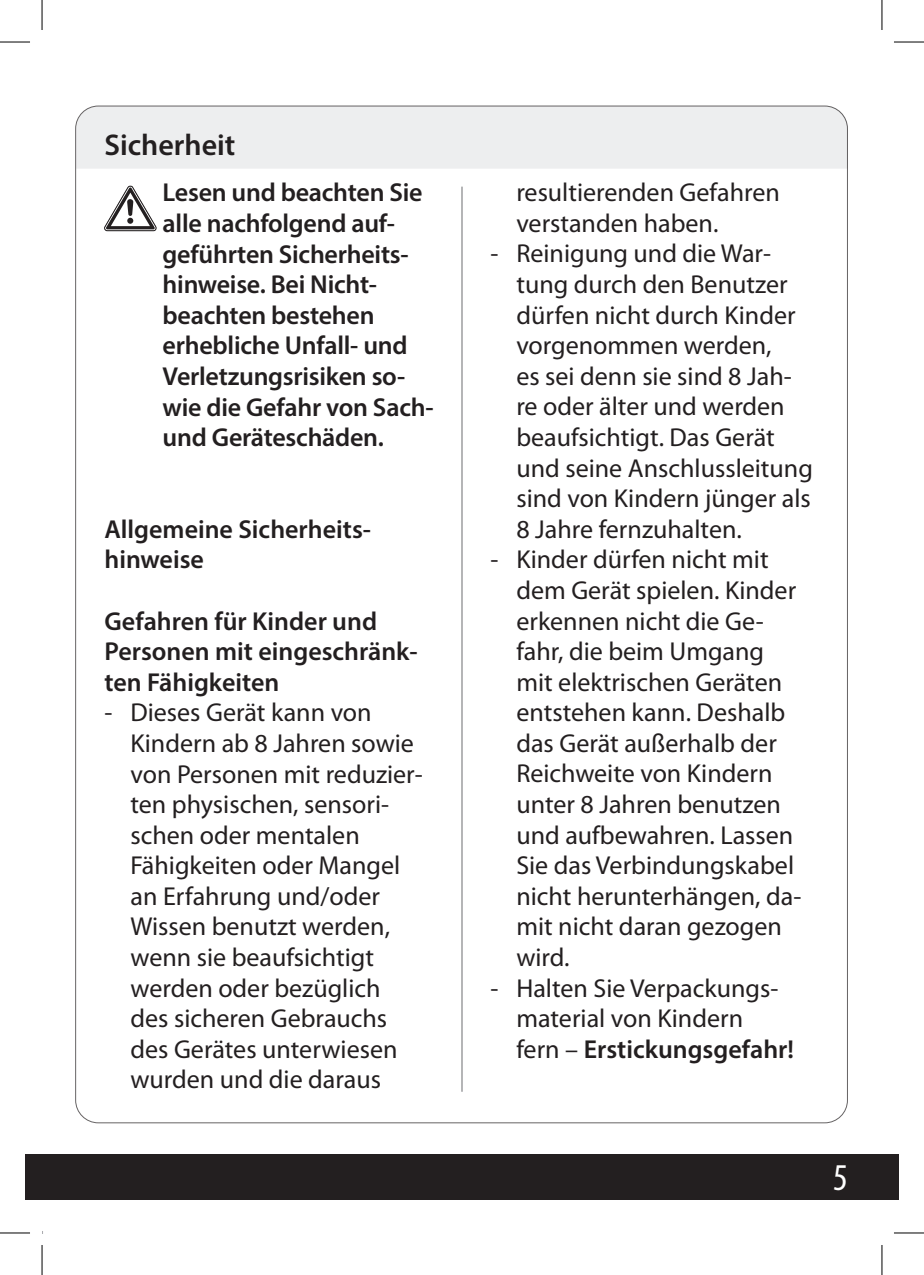
<style>
.page{position:relative;width:924px;height:1275px;background:#fff}
.page>*{position:absolute;margin:0;border:0;box-sizing:border-box;transform-origin:0 0}
.t1{font:condensed 38px "Myriad Pro";color:#fff}
.t2{font:600 30px "Myriad Pro";color:#231f20}
.t3{font:26px/30.6px "Myriad Pro";color:#231f20}
.t4{font:600 26px/30.6px "Myriad Pro";letter-spacing:-.01em;color:#231f20}
.s1{font-weight:600}
</style>
<div class="page">
<div style="left:77px;top:106px;width:770px;height:63px;background:#edeeef"></div>
<hr style="left:461px;top:187px;width:1px;height:904px;background:#6c6d70">
<div style="left:25px;top:1154px;width:873px;height:45px;background:#231f20"></div>
<svg style="left:104px;top:186px;width:52px;height:45px"></svg>
<hr style="left:0;top:42px;width:30px;height:1px;background:#000">
<hr style="left:893px;top:42px;width:30px;height:1px;background:#000">
<hr style="left:0;top:1232px;width:30px;height:1px;background:#000">
<hr style="left:893px;top:1232px;width:30px;height:1px;background:#000">
<hr style="left:42px;top:0;width:1px;height:30px;background:#000">
<hr style="left:42px;top:1245px;width:1px;height:30px;background:#000">
<hr style="left:881px;top:0;width:1px;height:30px;background:#000">
<hr style="left:881px;top:1245px;width:1px;height:30px;background:#000">
<p class="t2" style="left:104px;top:126px;width:132px">Sicherheit</p>
<p class="t4" style="left:162px;top:177px;width:272px">Lesen und beachten Sie alle nachfolgend auf&shy;geführten Sicherheits&shy;hinweise. Bei Nicht&shy;beachten bestehen erhebliche Unfall- und<br>Verletzungsrisiken so&shy;wie die Gefahr von Sach&shy;und Geräteschäden.</p>
<p class="t4" style="left:104px;top:513px;width:266px">Allgemeine Sicherheits&shy;hinweise</p>
<p class="t4" style="left:104px;top:605px;width:314px">Gefahren für Kinder und<br>Personen mit eingeschränk&shy;ten Fähigkeiten</p>
<p class="t3" style="left:130px;top:698px;width:293px;text-indent:-26px">- Dieses Gerät kann von<br>Kindern ab 8 Jahren sowie von Personen mit reduzier&shy;ten physischen, sensori&shy;schen oder mentalen<br>Fähigkeiten oder Mangel an Erfahrung und/oder<br>Wissen benutzt werden, wenn sie beaufsichtigt werden oder bezüglich des sicheren Gebrauchs des Gerätes unterwiesen wurden und die daraus</p>
<p class="t3" style="left:516px;top:178px;width:265px">resultierenden Gefahren verstanden haben.</p>
<p class="t3" style="left:516px;top:239px;width:298px;text-indent:-26px">- Reinigung und die War&shy;tung durch den Benutzer dürfen nicht durch Kinder vorgenommen werden,<br>es sei denn sie sind 8 Jah&shy;re oder älter und werden beaufsichtigt. Das Gerät und seine Anschlussleitung sind von Kindern jünger als<br>8 Jahre fernzuhalten.</p>
<p class="t3" style="left:516px;top:545px;width:286px;text-indent:-26px">- Kinder dürfen nicht mit dem Gerät spielen. Kinder erkennen nicht die Ge&shy;fahr, die beim Umgang mit elektrischen Geräten entstehen kann. Deshalb das Gerät außerhalb der<br>Reichweite von Kindern unter 8 Jahren benutzen und aufbewahren. Lassen<br>Sie das Verbindungskabel nicht herunterhängen, da&shy;mit nicht daran gezogen wird.</p>
<p class="t3" style="left:516px;top:973px;width:279px;text-indent:-26px">- Halten Sie Verpackungs&shy;material von Kindern<br>fern – <span class="s1">Erstickungsgefahr!</span></p>
<h1 class="t1" style="left:832px;top:1154px;width:16px">5</h1>
</div>
